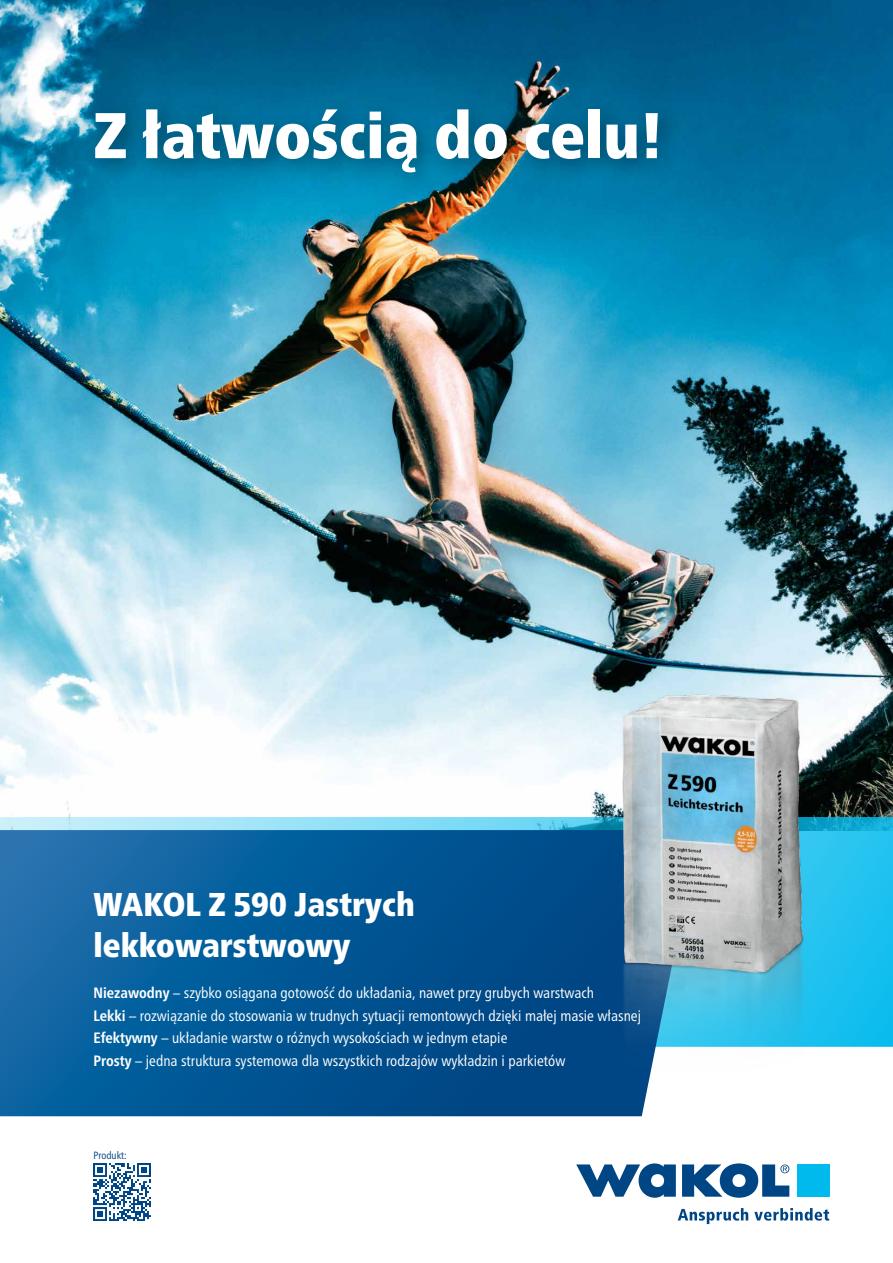
<style>
.page{position:relative;width:893px;height:1263px;background:#fff}
.page>*{position:absolute;margin:0;border:0;box-sizing:border-box;transform-origin:0 0}
.t1{font:900 condensed 64.5px "Frutiger Neue LTW1 G";color:#fff}
.t2{font:900 condensed 33px/40.5px "Frutiger Neue LTW1 G";color:#fff}
.t3{font:condensed 15px/22.5px "Frutiger Neue LTW1 G";color:#fff}
.t4{font:condensed 10.5px "Frutiger Neue LTW1 G";color:#004684}
.s1{font-weight:700}
</style>
<div class="page">
<img style="left:0;top:0;width:893px;height:817px">
<svg style="left:0;top:817px;width:893px;height:230px;background:#6dd6f3"></svg>
<svg style="left:0;top:830px;width:650px;height:286px;background:#065997"></svg>
<img style="left:546px;top:662px;width:330px;height:416px">
<svg style="left:678px;top:1208px;width:70px;height:16px"></svg>
<svg style="left:754px;top:1208px;width:75px;height:12px"></svg>
<svg style="left:576px;top:1163px;width:100px;height:35px"></svg>
<svg style="left:682px;top:1163px;width:107px;height:35px"></svg>
<div style="left:797px;top:1164px;width:32px;height:32px;background:#00baee"></div>
<img style="left:94px;top:1163px;width:57px;height:57px">
<div style="left:83px;top:97px;width:598px;height:99px;background:#000;opacity:.35"></div>
<h1 class="t1" style="left:94px;top:86px;width:571px">Z łatwością do celu!</h1>
<h2 class="t2" style="left:94px;top:881px;width:323px">WAKOL Z 590 Jastrych lekkowarstwowy</h2>
<p class="t3" style="left:94px;top:980px;width:549px"><span class="s1">Niezawodny</span> – szybko osiągana gotowość do układania, nawet przy grubych warstwach<br><span class="s1">Lekki</span> – rozwiązanie do stosowania w trudnych sytuacji remontowych dzięki małej masie własnej <span class="s1">Efektywny</span> – układanie warstw o różnych wysokościach w jednym etapie<br><span class="s1">Prosty</span> – jedna struktura systemowa dla wszystkich rodzajów wykładzin i parkietów</p>
<p class="t4" style="left:94px;top:1147px;width:35px">Produkt:</p>
</div>
